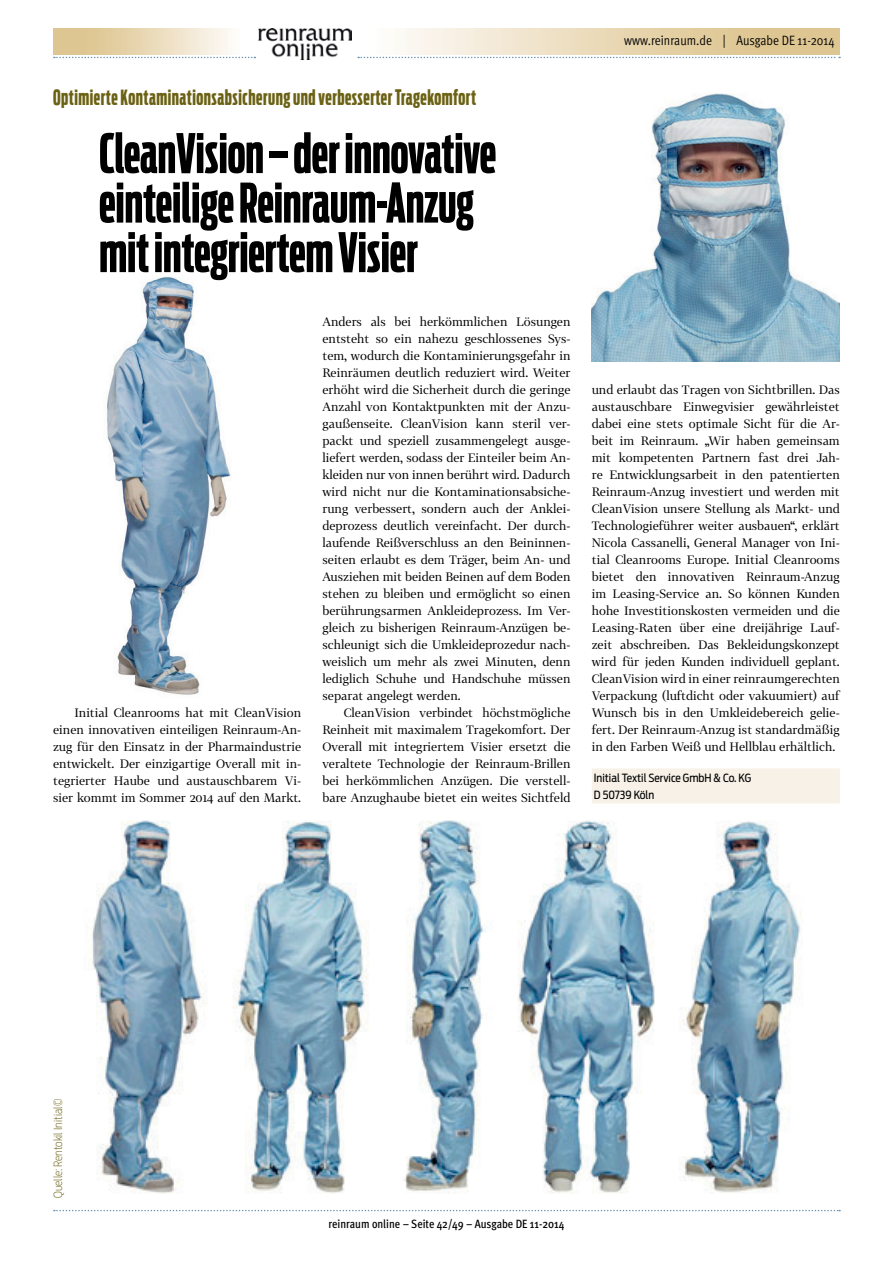
<style>
.page{position:relative;width:893px;height:1263px;background:#fff}
.page>*{position:absolute;margin:0;border:0;box-sizing:border-box;transform-origin:0 0}
.t1{font:700 54px/49.5px "Antenna Comp";color:#000}
.t2{font:700 21px "Antenna Comp";letter-spacing:.025em;color:#6b6114}
.t3{font:13.5px "Meta OT Cond Norm";color:#000}
.t4{font:12px/17px "Tabac G2";color:#000;text-align:justify}
.t5{font:500 condensed 12px "Meta OT";color:#000}
.t6{font:11.25px/17px "Antenna Cond";color:#000}
.t7{font:200 11.25px "Antenna Cond";color:#6b6114}
</style>
<div class="page">
<svg style="left:358px;top:57px;width:482px;height:1px"></svg>
<svg style="left:54px;top:57px;width:201px;height:1px"></svg>
<svg style="left:54px;top:1210px;width:786px;height:1px"></svg>
<img style="left:258px;top:29px;width:94px;height:31px">
<img style="left:106px;top:276px;width:125px;height:419px">
<img style="left:92px;top:803px;width:741px;height:391px">
<div style="left:592px;top:768px;width:248px;height:18px;background:#f7f1e7"></div>
<div style="left:592px;top:785px;width:248px;height:18px;background:#f7f1e7"></div>
<img style="left:592px;top:93px;width:248px;height:268px">
<h2 class="t2" style="left:53px;top:86px;width:424px">Optimierte Kontaminationsabsicherung und verbesserter Tragekomfort</h2>
<h1 class="t1" style="left:99px;top:129px;width:398px">CleanVision – der innovative einteilige Reinraum-Anzug mit integriertem Visier</h1>
<p class="t4" style="left:53px;top:704px;width:250px;text-indent:21px">Initial Cleanrooms hat mit CleanVision einen innovativen einteiligen Reinraum-An&shy;zug für den Einsatz in der Pharmaindustrie entwickelt. Der einzigartige Overall mit in&shy;tegrierter Haube und austauschbarem Vi&shy;sier kommt im Sommer 2014 auf den Markt.</p>
<p class="t4" style="left:322px;top:313px;width:250px">Anders als bei herkömmlichen Lösungen entsteht so ein nahezu geschlossenes Sys&shy;tem, wodurch die Kontaminierungsgefahr in Reinräumen deutlich reduziert wird. Weiter erhöht wird die Sicherheit durch die geringe Anzahl von Kontaktpunkten mit der Anzu&shy;gaußenseite. CleanVision kann steril ver&shy;packt und speziell zusammengelegt ausge&shy;liefert werden, sodass der Einteiler beim An&shy;kleiden nur von innen berührt wird. Dadurch wird nicht nur die Kontaminationsabsiche&shy;rung verbessert, sondern auch der Anklei&shy;deprozess deutlich vereinfacht. Der durch&shy;laufende Reißverschluss an den Beininnen&shy;seiten erlaubt es dem Träger, beim An- und Ausziehen mit beiden Beinen auf dem Boden stehen zu bleiben und ermöglicht so einen berührungsarmen Ankleideprozess. Im Ver&shy;gleich zu bisherigen Reinraum-Anzügen be&shy;schleunigt sich die Umkleideprozedur nach&shy;weislich um mehr als zwei Minuten, denn lediglich Schuhe und Handschuhe müssen separat angelegt werden.</p>
<p class="t4" style="left:322px;top:704px;width:250px;text-indent:21px">CleanVision verbindet höchstmögliche Reinheit mit maximalem Tragekomfort. Der Overall mit integriertem Visier ersetzt die veraltete Technologie der Reinraum-Brillen bei herkömmlichen Anzügen. Die verstell&shy;bare Anzughaube bietet ein weites Sichtfeld</p>
<p class="t3" style="left:624px;top:32px;width:212px">www.reinraum.de | Ausgabe DE 11-2014</p>
<p class="t4" style="left:592px;top:381px;width:250px">und erlaubt das Tragen von Sichtbrillen. Das austauschbare Einwegvisier gewährleistet dabei eine stets optimale Sicht für die Ar&shy;beit im Reinraum. „Wir haben gemeinsam mit kompetenten Partnern fast drei Jah&shy;re Entwicklungsarbeit in den patentierten Reinraum-Anzug investiert und werden mit CleanVision unsere Stellung als Markt- und Technologieführer weiter ausbauen“, erklärt Nicola Cassanelli, General Manager von Ini&shy;tial Cleanrooms Europe. Initial Cleanrooms bietet den innovativen Reinraum-Anzug im Leasing-Service an. So können Kunden hohe Investitionskosten vermeiden und die Leasing-Raten über eine dreijährige Lauf&shy;zeit abschreiben. Das Bekleidungskonzept wird für jeden Kunden individuell geplant.<br>CleanVision wird in einer reinraumgerechten Verpackung (luftdicht oder vakuumiert) auf Wunsch bis in den Umkleidebereich gelie&shy;fert. Der Reinraum-Anzug ist standardmäßig in den Farben Weiß und Hellblau erhältlich.</p>
<p class="t6" style="left:594px;top:769px;width:159px">Initial Textil Service GmbH &amp; Co. KG<br>D 50739 Köln</p>
<p class="t7" style="left:51px;top:1198px;width:100px;rotate:-90deg">Quelle: Rentokil Initial©</p>
<p class="t5" style="left:329px;top:1216px;width:237px">reinraum online – Seite 42/49 – Ausgabe DE 11-2014</p>
</div>
